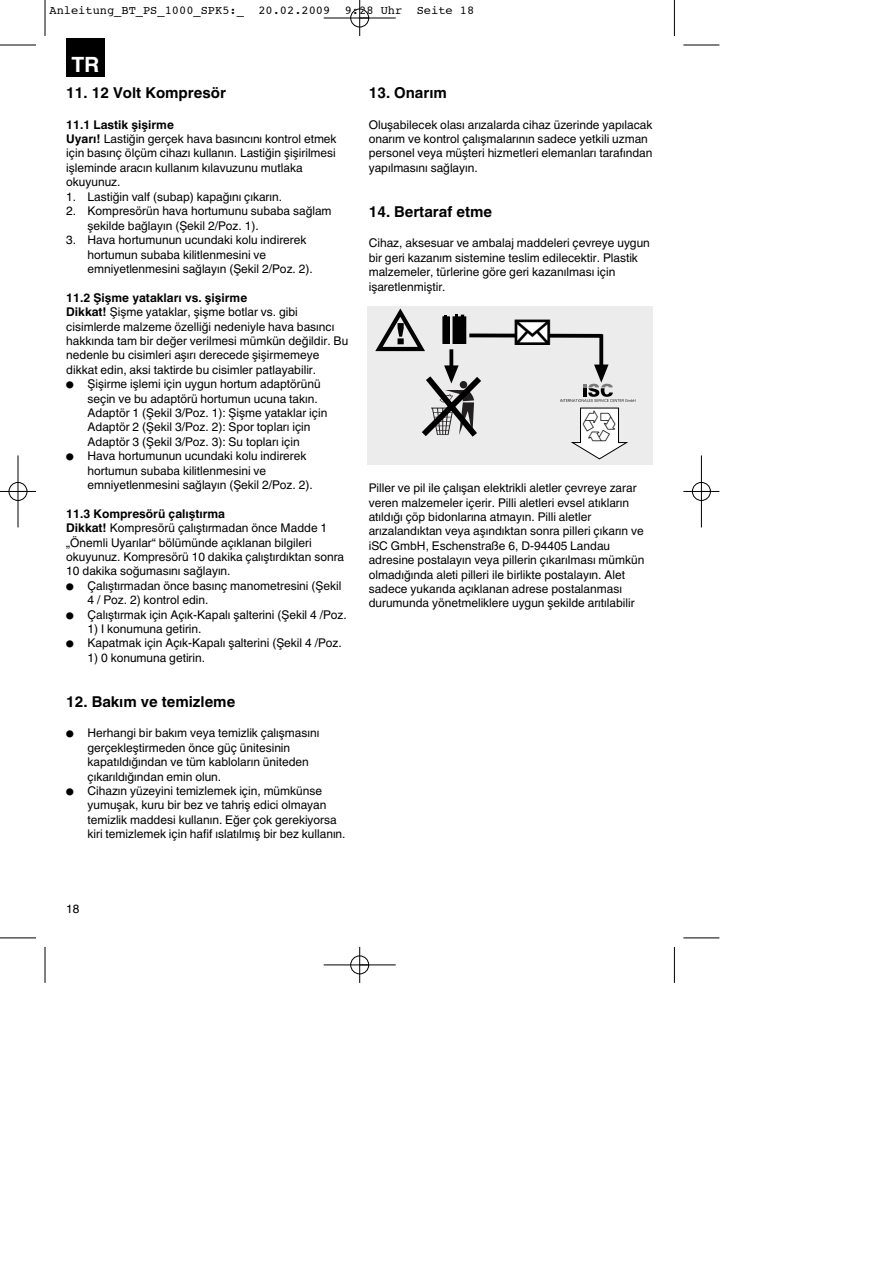
<style>
.page{position:relative;width:893px;height:1263px;background:#fff}
.page>*{position:absolute;margin:0;border:0;box-sizing:border-box;transform-origin:0 0}
.t1{font:54px "Technical LH Pi One";color:#231f20}
.t2{font:36px "European Pi Three";color:#000}
.t3{font:700 21px "Helvetica";color:#fff}
.t4{font:700 15px "Helvetica World";color:#000}
.t5{font:12px/14.4px "Helvetica World";color:#000}
.t6{font:12px "Courier";color:#000}
.t7{font:700 12px "Helvetica World";color:#000}
.t8{font:12px "Helvetica";color:#000}
.s1{font-weight:700}
.s2{font-family:"Helvetica"}
</style>
<div class="page">
<div style="left:66px;top:39px;width:39px;height:38px;background:#000"></div>
<div style="left:367px;top:306px;width:286px;height:159px;background:#ececec"></div>
<svg style="left:375px;top:308px;width:50px;height:44px"></svg>
<svg style="left:449px;top:349px;width:4px;height:16px"></svg>
<svg style="left:421px;top:365px;width:60px;height:72px"></svg>
<svg style="left:469px;top:334px;width:130px;height:4px"></svg>
<svg style="left:599px;top:334px;width:4px;height:31px"></svg>
<div style="left:516px;top:321px;width:33px;height:22px;background:#fff"></div>
<div style="left:515px;top:320px;width:34px;height:24px;border:1px solid #000"></div>
<div style="left:443px;top:317px;width:6px;height:26px;background:#000"></div>
<div style="left:442px;top:316px;width:8px;height:28px;border:1px solid #000"></div>
<div style="left:453px;top:317px;width:13px;height:26px;background:#000"></div>
<div style="left:453px;top:316px;width:13px;height:28px;border:1px solid #000"></div>
<svg style="left:455px;top:315px;width:9px;height:2px"></svg>
<hr style="left:45px;top:0;width:1px;height:36px;background:#000">
<hr style="left:0;top:45px;width:36px;height:1px;background:#000">
<hr style="left:674px;top:0;width:1px;height:36px;background:#000">
<hr style="left:683px;top:45px;width:36px;height:1px;background:#000">
<hr style="left:45px;top:947px;width:1px;height:36px;background:#000">
<hr style="left:0;top:938px;width:36px;height:1px;background:#000">
<hr style="left:674px;top:947px;width:1px;height:36px;background:#000">
<hr style="left:683px;top:938px;width:36px;height:1px;background:#000">
<div style="left:692px;top:482px;width:19px;height:19px;border:1px solid #fff;border-radius:50%"></div>
<hr style="left:324px;top:18px;width:72px;height:1px;background:#000">
<hr style="left:324px;top:965px;width:72px;height:1px;background:#000">
<hr style="left:18px;top:455px;width:1px;height:72px;background:#000">
<hr style="left:701px;top:455px;width:1px;height:72px;background:#000">
<hr style="left:359px;top:0;width:1px;height:36px;background:#000">
<hr style="left:359px;top:947px;width:1px;height:36px;background:#000">
<hr style="left:0;top:491px;width:36px;height:1px;background:#000">
<hr style="left:683px;top:491px;width:36px;height:1px;background:#000">
<div style="left:350px;top:9px;width:19px;height:18px;border:1px solid #000;border-radius:50%"></div>
<div style="left:350px;top:956px;width:19px;height:18px;border:1px solid #000;border-radius:50%"></div>
<div style="left:9px;top:482px;width:18px;height:19px;border:1px solid #000;border-radius:50%"></div>
<div style="left:692px;top:482px;width:18px;height:19px;border:1px solid #000;border-radius:50%"></div>
<svg style="left:560px;top:365px;width:75px;height:95px"></svg>
<p class="t6" style="left:50px;top:4px;width:426px">Anleitung_BT_PS_1000_SPK5:_ 20.02.2009 9:28 Uhr Seite 18</p>
<h3 class="t3" style="left:71px;top:57px;width:29px">TR</h3>
<p class="t4" style="left:66px;top:88px;width:161px">11. 12 Volt Kompresör</p>
<p class="t5" style="left:66px;top:118px;width:272px"><span class="s1">11.1 Lastik şişirme<br>Uyarı!</span> Lastiğin gerçek hava basıncını kontrol etmek için basınç ölçüm cihazı kullanın. Lastiğin şişirilmesi işleminde aracın kullanım kılavuzunu mutlaka okuyunuz.</p>
<p class="t5" style="left:66px;top:190px;width:217px"><span class="s2">1.</span> Lastiğin valf (subap) kapağını çıkarın.</p>
<p class="t5" style="left:88px;top:205px;width:246px;text-indent:-21px"><span class="s2">2.</span> Kompresörün hava hortumunu subaba sağlam şekilde bağlayın (Şekil 2/Poz. 1).</p>
<p class="t5" style="left:88px;top:234px;width:227px;text-indent:-21px"><span class="s2">3.</span> Hava hortumunun ucundaki kolu indirerek hortumun subaba kilitlenmesini ve emniyetlenmesini sağlayın (Şekil 2/Poz. 2).</p>
<p class="t7" style="left:66px;top:293px;width:182px">11.2 Şişme yatakları vs. şişirme</p>
<p class="t5" style="left:66px;top:306px;width:233px"><span class="s1">Dikkat!</span> Şişme yataklar, şişme botlar vs. gibi</p>
<p class="t5" style="left:66px;top:320px;width:270px">cisimlerde malzeme özelliği nedeniyle hava basıncı</p>
<p class="t5" style="left:66px;top:335px;width:283px">hakkında tam bir değer verilmesi mümkün değildir. Bu</p>
<p class="t5" style="left:66px;top:349px;width:255px">nedenle bu cisimleri aşırı derecede şişirmemeye</p>
<p class="t5" style="left:66px;top:364px;width:251px">dikkat edin, aksi taktirde bu cisimler patlayabilir.</p>
<p class="t5" style="left:88px;top:378px;width:235px">Şişirme işlemi için uygun hortum adaptörünü</p>
<p class="t5" style="left:88px;top:392px;width:232px">seçin ve bu adaptörü hortumun ucuna takın.</p>
<p class="t5" style="left:88px;top:407px;width:241px">Adaptör 1 (Şekil 3/Poz. 1): Şişme yataklar için</p>
<p class="t5" style="left:88px;top:421px;width:224px">Adaptör 2 (Şekil 3/Poz. 2): Spor topları için</p>
<p class="t5" style="left:88px;top:436px;width:214px">Adaptör 3 (Şekil 3/Poz. 3): Su topları için</p>
<p class="t5" style="left:88px;top:450px;width:220px">Hava hortumunun ucundaki kolu indirerek</p>
<p class="t5" style="left:88px;top:464px;width:180px">hortumun subaba kilitlenmesini ve</p>
<p class="t5" style="left:88px;top:479px;width:227px">emniyetlenmesini sağlayın (Şekil 2/Poz. 2).</p>
<p class="t5" style="left:66px;top:508px;width:279px"><span class="s1">11.3 Kompresörü çalıştırma<br>Dikkat!</span> Kompresörü çalıştırmadan önce Madde 1 „Önemli Uyarılar“ bölümünde açıklanan bilgileri okuyunuz. Kompresörü 10 dakika çalıştırdıktan sonra 10 dakika soğumasını sağlayın.</p>
<p class="t5" style="left:88px;top:580px;width:261px">Çalıştırmadan önce basınç manometresini (Şekil<br>4 / Poz. 2) kontrol edin.<br>Çalıştırmak için Açık-Kapalı şalterini (Şekil 4 /Poz.</p>
<p class="t5" style="left:88px;top:623px;width:256px">1) I konumuna getirin.<br>Kapatmak için Açık-Kapalı şalterini (Şekil 4 /Poz.</p>
<p class="t5" style="left:88px;top:652px;width:119px">1) 0 konumuna getirin.</p>
<p class="t4" style="left:66px;top:696px;width:170px">12. Bakım ve temizleme</p>
<p class="t5" style="left:88px;top:727px;width:260px">Herhangi bir bakım veya temizlik çalışmasını gerçekleştirmeden önce güç ünitesinin kapatıldığından ve tüm kabloların üniteden çıkarıldığından emin olun.<br>Cihazın yüzeyini temizlemek için, mümkünse yumuşak, kuru bir bez ve tahriş edici olmayan temizlik maddesi kullanın. Eğer çok gerekiyorsa kiri temizlemek için hafif ıslatılmış bir bez kullanın.</p>
<p class="t4" style="left:369px;top:88px;width:80px">13. Onarım</p>
<p class="t5" style="left:369px;top:118px;width:285px">Oluşabilecek olası arızalarda cihaz üzerinde yapılacak onarım ve kontrol çalışmalarının sadece yetkili uzman personel veya müşteri hizmetleri elemanları tarafından yapılmasını sağlayın.</p>
<p class="t4" style="left:369px;top:206px;width:125px">14. Bertaraf etme</p>
<p class="t5" style="left:369px;top:237px;width:283px">Cihaz, aksesuar ve ambalaj maddeleri çevreye uygun bir geri kazanım sistemine teslim edilecektir. Plastik malzemeler, türlerine göre geri kazanılması için işaretlenmiştir.</p>
<h1 class="t1" style="left:425px;top:375px;width:55px">-</h1>
<h2 class="t2" style="left:515px;top:309px;width:37px">-</h2>
<p class="t5" style="left:369px;top:482px;width:277px">Piller ve pil ile çalışan elektrikli aletler çevreye zarar veren malzemeler içerir. Pilli aletleri evsel atıkların atıldığı çöp bidonlarına atmayın. Pilli aletler arızalandıktan veya aşındıktan sonra pilleri çıkarın ve iSC GmbH, Eschenstraße 6, D-94405 Landau adresine postalayın veya pillerin çıkarılması mümkün olmadığında aleti pilleri ile birlikte postalayın. Alet sadece yukarıda açıklanan adrese postalanması durumunda yönetmeliklere uygun şekilde arıtılabilir</p>
<p class="t8" style="left:66px;top:904px;width:15px">18</p>
</div>
